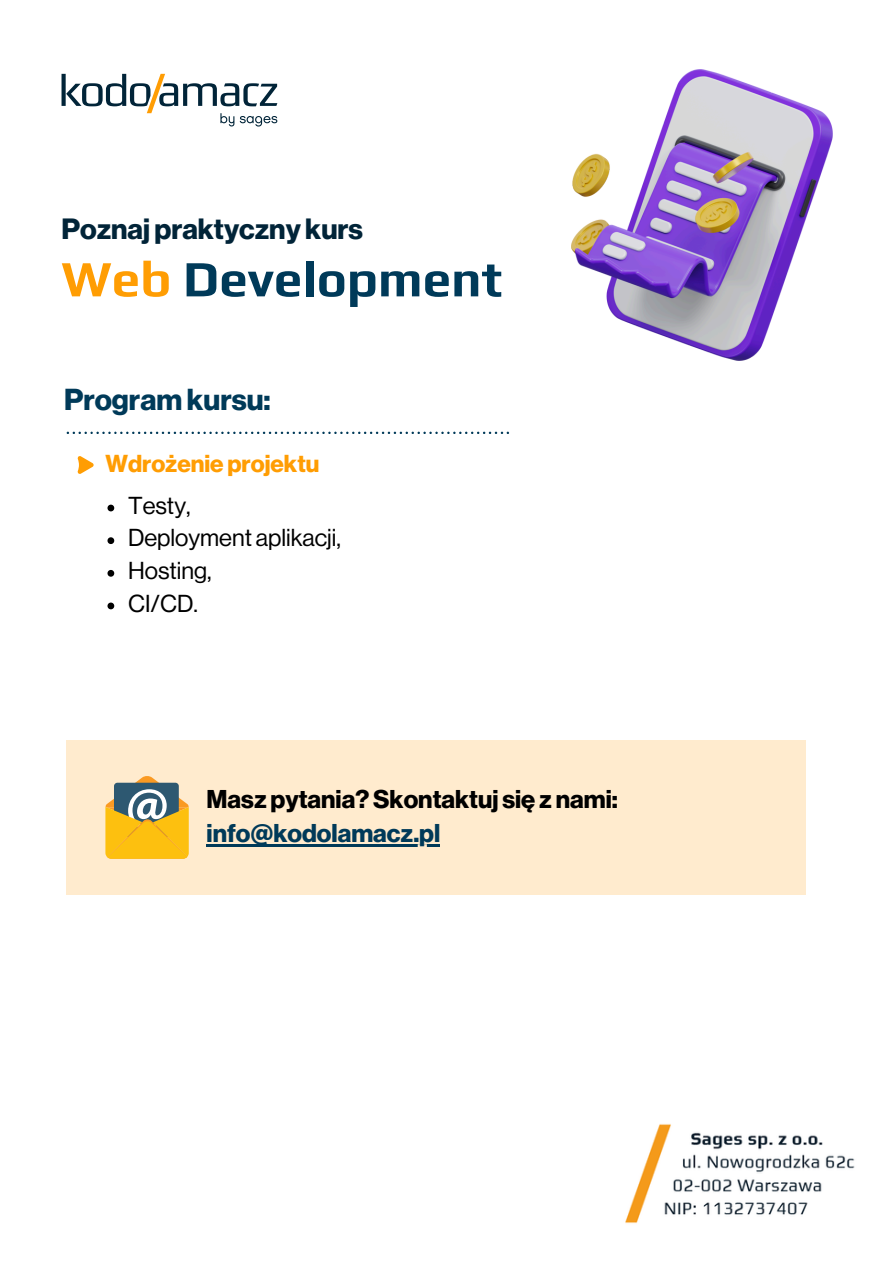
<style>
.page{position:relative;width:894px;height:1264px;background:#fff}
.page>*{position:absolute;margin:0;border:0;box-sizing:border-box;transform-origin:0 0}
.t1{font:700 51px "Play";color:#003a59}
.t2{font:700 29.7px "Neue Haas Display";color:#003a59}
.t3{font:700 28.65px "Neue Haas Display";color:#012438}
.t4{font:700 25.2px "Neue Haas Display";color:#000}
.t5{font:700 25.2px "Neue Haas Display";color:#003a59}
.t6{font:24px "Neue Haas Display";color:#000}
.t7{font:700 24px "Neue Haas Display";color:#ff9d03}
.s1{color:#ff9d03}
</style>
<div class="page">
<svg style="left:61px;top:74px;width:216px;height:52px"></svg>
<img style="left:625px;top:1124px;width:230px;height:100px">
<svg style="left:67px;top:431px;width:442px;height:2px"></svg>
<svg style="left:77px;top:456px;width:16px;height:18px"></svg>
<svg style="left:107px;top:504px;width:7px;height:7px"></svg>
<svg style="left:107px;top:537px;width:7px;height:7px"></svg>
<svg style="left:107px;top:570px;width:7px;height:6px"></svg>
<svg style="left:107px;top:602px;width:7px;height:7px"></svg>
<img style="left:571px;top:70px;width:260px;height:290px">
<div style="left:67px;top:739px;width:738px;height:155px;background:#ffebce"></div>
<svg style="left:105px;top:776px;width:84px;height:82px;background:#caaf54"></svg>
<hr style="left:206px;top:844px;width:234px;height:3px;background:#003a59">
<p class="t3" style="left:61px;top:216px;width:303px">Poznaj praktyczny kurs</p>
<p class="t1" style="left:61px;top:248px;width:442px"><span class="s1">Web</span> Development</p>
<h2 class="t2" style="left:64px;top:385px;width:208px">Program kursu:</h2>
<h1 class="t7" style="left:105px;top:452px;width:215px">Wdrożenie projektu</h1>
<h2 class="t6" style="left:128px;top:494px;width:64px">Testy,</h2>
<p class="t6" style="left:128px;top:526px;width:214px">Deployment aplikacji,</p>
<p class="t6" style="left:128px;top:559px;width:85px">Hosting,</p>
<h3 class="t6" style="left:128px;top:592px;width:71px">CI/CD.</h3>
<p class="t4" style="left:206px;top:787px;width:412px">Masz pytania?Skontaktuj się z nami:</p>
<p class="t5" style="left:206px;top:821px;width:235px">info@kodolamacz.pl</p>
</div>
